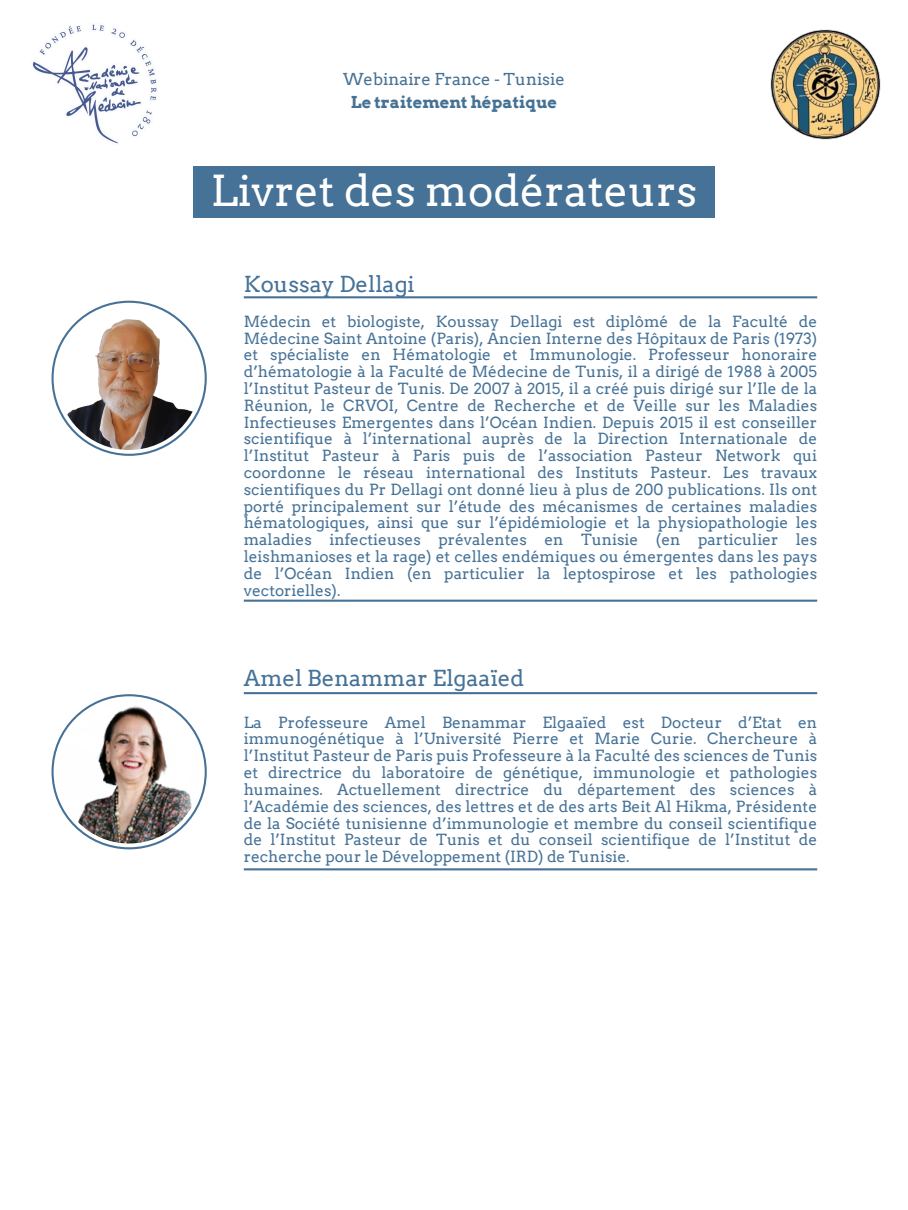
<style>
.page{position:relative;width:908px;height:1210px;background:#fff}
.page>*{position:absolute;margin:0;border:0;box-sizing:border-box;transform-origin:0 0}
.t1{font:42.7px "Arvo";color:#fff}
.t2{font:22.05px "Arvo";color:#467297}
.t3{font:16.45px "Arvo";color:#457294}
.t4{font:700 16.45px "Arvo";color:#457294}
.t5{font:15.4px/16.8px "Arvo";color:#467297;text-align:justify}
</style>
<div class="page">
<div style="left:193px;top:166px;width:521px;height:52px;background:#467297"></div>
<hr style="left:244px;top:296px;width:572px;height:2px;background:#467297">
<hr style="left:244px;top:599px;width:572px;height:3px;background:#467297">
<svg style="left:51px;top:301px;width:156px;height:155px"></svg>
<div style="left:54px;top:303px;width:151px;height:151px;background:#fff;border-radius:50%"></div>
<img style="left:57px;top:306px;width:144px;height:144px;border-radius:50%">
<img style="left:32px;top:24px;width:125px;height:120px">
<img style="left:770px;top:30px;width:110px;height:109px">
<hr style="left:244px;top:692px;width:572px;height:2px;background:#467297">
<hr style="left:244px;top:868px;width:572px;height:2px;background:#467297">
<svg style="left:51px;top:694px;width:156px;height:155px"></svg>
<svg style="left:54px;top:696px;width:151px;height:151px"></svg>
<img style="left:57px;top:700px;width:144px;height:143px;border-radius:50%">
<h1 class="t3" style="left:343px;top:69px;width:223px">Webinaire France - Tunisie</h1>
<p class="t4" style="left:351px;top:92px;width:208px">Le traitement hépatique</p>
<p class="t1" style="left:211px;top:165px;width:488px">Livret des modérateurs</p>
<p class="t2" style="left:244px;top:271px;width:172px">Koussay Dellagi</p>
<p class="t5" style="left:244px;top:313px;width:574px">Médecin et biologiste, Koussay Dellagi est diplômé de la Faculté de Médecine Saint Antoine (Paris), Ancien Interne des Hôpitaux de Paris (1973) et spécialiste en Hématologie et Immunologie. Professeur honoraire d’hématologie à la Faculté de Médecine de Tunis, il a dirigé de 1988 à 2005 l’Institut Pasteur de Tunis. De 2007 à 2015, il a créé puis dirigé sur l’Ile de la Réunion, le CRVOI, Centre de Recherche et de Veille sur les Maladies Infectieuses Emergentes dans l’Océan Indien. Depuis 2015 il est conseiller scientifique à l’international auprès de la Direction Internationale de l’Institut Pasteur à Paris puis de l’association Pasteur Network qui coordonne le réseau international des Instituts Pasteur. Les travaux scientifiques du Pr Dellagi ont donné lieu à plus de 200 publications. Ils ont porté principalement sur l’étude des mécanismes de certaines maladies hématologiques, ainsi que sur l’épidémiologie et la physiopathologie les maladies infectieuses prévalentes en Tunisie (en particulier les leishmanioses et la rage) et celles endémiques ou émergentes dans les pays de l’Océan Indien (en particulier la leptospirose et les pathologies vectorielles).</p>
<p class="t2" style="left:244px;top:664px;width:282px">Amel Benammar Elgaaïed</p>
<h2 class="t5" style="left:244px;top:714px;width:574px">La Professeure Amel Benammar Elgaaïed est Docteur d’Etat en immunogénétique à l’Université Pierre et Marie Curie. Chercheure à l’Institut Pasteur de Paris puis Professeure à la Faculté des sciences de Tunis et directrice du laboratoire de génétique, immunologie et pathologies humaines. Actuellement directrice du département des sciences à l’Académie des sciences, des lettres et de des arts Beit Al Hikma, Présidente de la Société tunisienne d’immunologie et membre du conseil scientifique de l’Institut Pasteur de Tunis et du conseil scientifique de l’Institut de recherche pour le Développement (IRD) de Tunisie.</h2>
</div>
